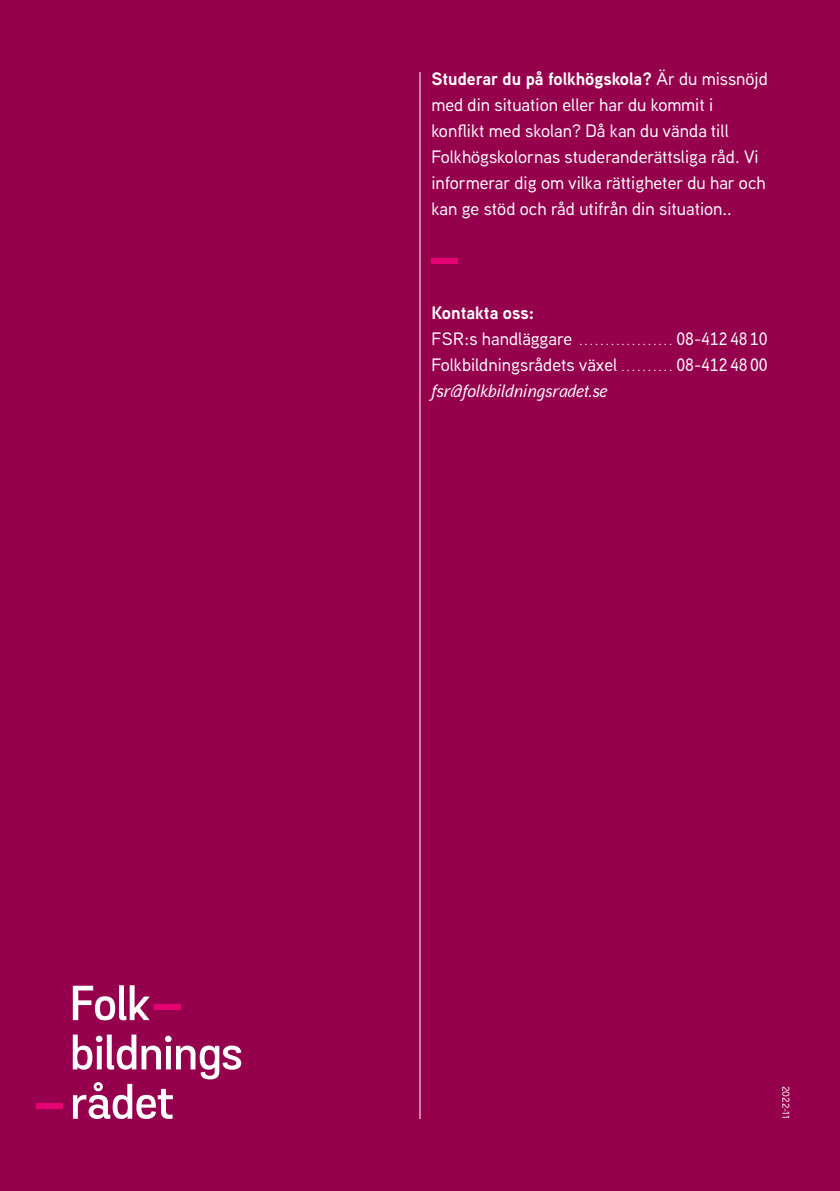
<style>
.page{position:relative;width:840px;height:1191px;background:#fff}
.page>*{position:absolute;margin:0;border:0;box-sizing:border-box;transform-origin:0 0}
.Sidfötter{font:500 18px/26px "Aaux Next";color:#fff}
.Sidfötter-2{font:italic 500 18px "Aaux Next";color:#fff}
.Sidfötter-3{font:700 18px "Aaux Next";color:#fff}
.t1{font:500 10px "Aaux Next";color:#fff}
.s1{font-weight:700}
.s2{font-size:12px}
</style>
<div class="page">
<div style="left:0;top:0;width:839px;height:1191px;background:#96014d"></div>
<hr style="left:419px;top:72px;width:1px;height:1047px;background:#fff">
<svg style="left:73px;top:985px;width:77px;height:35px"></svg>
<div style="left:154px;top:1004px;width:27px;height:6px;background:#e60272"></div>
<div style="left:36px;top:1103px;width:27px;height:6px;background:#e60272"></div>
<svg style="left:73px;top:1034px;width:168px;height:85px"></svg>
<div style="left:431px;top:258px;width:27px;height:6px;background:#e60272"></div>
<p class="Sidfötter" style="left:431px;top:65px;width:338px"><span class="s1">Studerar du på folkhögskola?</span> Är du missnöjd med din situation eller har du kommit i konflikt med skolan? Då kan du vända till Folkhögskolornas studeranderättsliga råd. Vi informerar dig om vilka rättigheter du har och kan ge stöd och råd utifrån din situation..</p>
<p class="Sidfötter-3" style="left:431px;top:300px;width:104px">Kontakta oss:</p>
<p class="Sidfötter" style="left:431px;top:325px;width:338px">FSR:s handläggare <span class="s2">..................</span> 08-4124810</p>
<p class="Sidfötter" style="left:431px;top:351px;width:338px">Folkbildningsrådets växel <span class="s2">. . . . . . . . . .</span> 08-412 48 00</p>
<p class="Sidfötter-2" style="left:431px;top:378px;width:177px">fsr@folkbildningsradet.se</p>
<p class="t1" style="left:792px;top:1085px;width:35px;rotate:90deg">2022-11</p>
</div>
